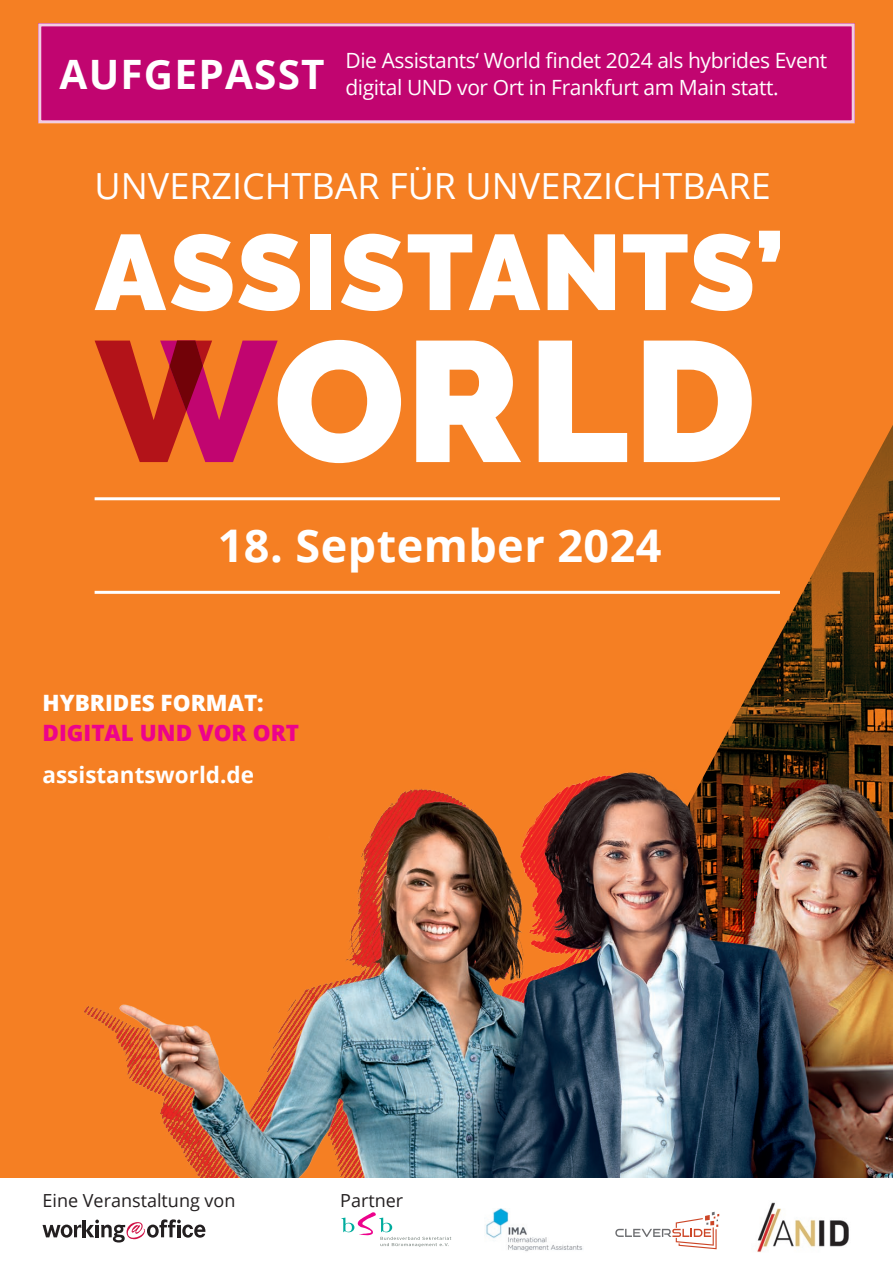
<style>
.page{position:relative;width:893px;height:1263px;background:#fff}
.page>*{position:absolute;margin:0;border:0;box-sizing:border-box;transform-origin:0 0}
.t1{font:700 45px "Open Sans";letter-spacing:.01em;color:#fff}
.t2{font:36px "Open Sans";color:#fff}
.t3{font:700 22.5px "Open Sans";color:#fff}
.t4{font:800 22.5px "Open Sans";color:#ed028c}
.t5{font:800 22.5px "Open Sans";color:#fff}
.t6{font:21px/27.3px "Open Sans";letter-spacing:-.02em;color:#fff}
.t7{font:18px "Open Sans";color:#231f20}
</style>
<div class="page">
<div style="left:0;top:0;width:893px;height:1178px;background:#f57f23"></div>
<div style="left:38px;top:23px;width:817px;height:100px;background:#c10570"></div>
<div style="left:38px;top:23px;width:817px;height:100px;border:3px solid #fff"></div>
<img style="left:487px;top:425px;width:406px;height:248px">
<img style="left:757px;top:1202px;width:92px;height:50px">
<img style="left:84px;top:646px;width:648px;height:372px">
<svg style="left:43px;top:1219px;width:162px;height:23px"></svg>
<svg style="left:341px;top:1212px;width:110px;height:35px"></svg>
<img style="left:485px;top:1208px;width:98px;height:44px">
<svg style="left:615px;top:1212px;width:104px;height:37px"></svg>
<svg style="left:84px;top:681px;width:10px;height:72px"></svg>
<img style="left:94px;top:673px;width:799px;height:505px">
<hr style="left:95px;top:497px;width:685px;height:3px;background:#fff">
<hr style="left:95px;top:591px;width:685px;height:3px;background:#fff">
<svg style="left:539px;top:341px;width:88px;height:121px"></svg>
<svg style="left:759px;top:231px;width:21px;height:31px"></svg>
<svg style="left:623px;top:234px;width:129px;height:77px"></svg>
<svg style="left:548px;top:234px;width:67px;height:76px"></svg>
<div style="left:310px;top:234px;width:21px;height:76px;background:#fff"></div>
<svg style="left:416px;top:341px;width:105px;height:121px"></svg>
<svg style="left:644px;top:341px;width:108px;height:121px"></svg>
<svg style="left:95px;top:234px;width:205px;height:77px"></svg>
<svg style="left:341px;top:234px;width:199px;height:77px"></svg>
<svg style="left:95px;top:340px;width:306px;height:123px"></svg>
<p class="t6" style="left:60px;top:46px;width:769px;text-indent:286px">Die Assistants‘ World findet 2024 als hybrides Event<br><sup>AUFGEPASST</sup> digital UND vor Ort in Frankfurt am Main statt.</p>
<h2 class="t2" style="left:95px;top:162px;width:678px">UNVERZICHTBAR FÜR UNVERZICHTBARE</h2>
<h1 class="t1" style="left:218px;top:514px;width:445px">18. September 2024</h1>
<p class="t5" style="left:43px;top:686px;width:223px">HYBRIDES FORMAT:</p>
<p class="t4" style="left:43px;top:715px;width:258px">DIGITAL UND VOR ORT</p>
<p class="t3" style="left:43px;top:759px;width:213px">assistantsworld.de</p>
<p class="t7" style="left:43px;top:1188px;width:195px">Eine Veranstaltung von</p>
<p class="t7" style="left:340px;top:1188px;width:65px">Partner</p>
</div>
